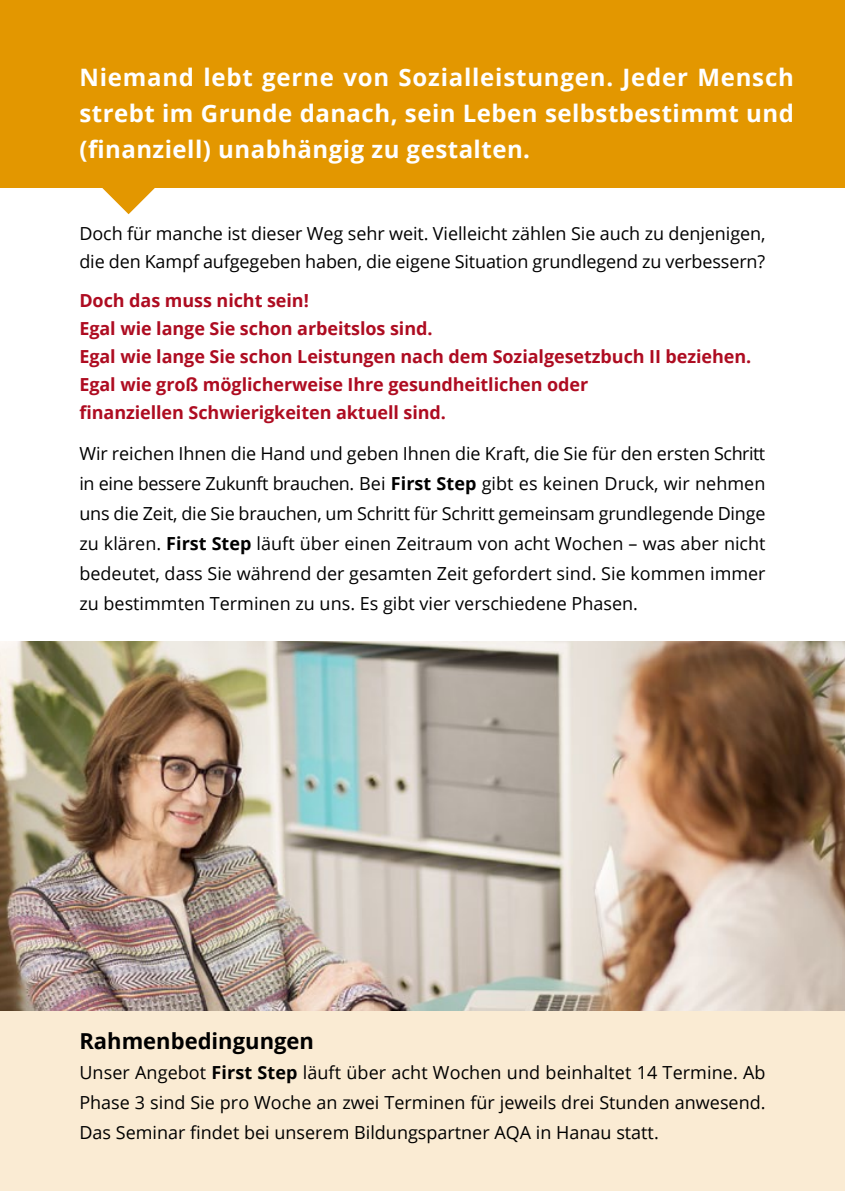
<style>
.page{position:relative;width:845px;height:1191px;background:#fff}
.page>*{position:absolute;margin:0;border:0;box-sizing:border-box;transform-origin:0 0}
.t1{font:700 24px/36px "Open Sans";letter-spacing:.02em;color:#fff;text-align:justify}
.t2{font:700 22px "Open Sans";color:#000}
.t3{font:18px/30px "Open Sans";letter-spacing:-.005em;color:#000;text-align:justify}
.t4{font:700 18px/28px "Open Sans";letter-spacing:-.005em;color:#ae0c21}
.s1{font-weight:700}
</style>
<div class="page">
<div style="left:0;top:0;width:845px;height:187px;background:#e39700"></div>
<div style="left:0;top:1010px;width:845px;height:181px;background:#faebd3"></div>
<img style="left:0;top:642px;width:845px;height:368px">
<svg style="left:100px;top:187px;width:57px;height:27px"></svg>
<h1 class="t1" style="left:79px;top:59px;width:716px">Niemand lebt gerne von Sozialleistungen. Jeder Mensch strebt im Grunde danach, sein Leben selbstbestimmt und (finanziell) unabhängig zu gestalten.</h1>
<p class="t3" style="left:79px;top:218px;width:688px;line-height:28px">Doch für manche ist dieser Weg sehr weit. Vielleicht zählen Sie auch zu denjenigen, die den Kampf aufgegeben haben, die eigene Situation grundlegend zu verbessern?</p>
<p class="t4" style="left:79px;top:286px;width:673px">Doch das muss nicht sein!<br>Egal wie lange Sie schon arbeitslos sind.<br>Egal wie lange Sie schon Leistungen nach dem Sozialgesetzbuch II beziehen.<br>Egal wie groß möglicherweise Ihre gesundheitlichen oder<br>finanziellen Schwierigkeiten aktuell sind.</p>
<p class="t3" style="left:79px;top:438px;width:687px">Wir reichen Ihnen die Hand und geben Ihnen die Kraft, die Sie für den ersten Schritt in eine bessere Zukunft brauchen. Bei <span class="s1">First Step</span> gibt es keinen Druck, wir nehmen uns die Zeit, die Sie brauchen, um Schritt für Schritt gemeinsam grundlegende Dinge zu klären. <span class="s1">First Step</span> läuft über einen Zeitraum von acht Wochen – was aber nicht bedeutet, dass Sie während der gesamten Zeit gefordert sind. Sie kommen immer zu bestimmten Terminen zu uns. Es gibt vier verschiedene Phasen.</p>
<p class="t2" style="left:79px;top:1025px;width:236px">Rahmenbedingungen</p>
<p class="t3" style="left:79px;top:1056px;width:687px">Unser Angebot <span class="s1">First Step</span> läuft über acht Wochen und beinhaltet 14 Termine. Ab Phase 3 sind Sie pro Woche an zwei Terminen für jeweils drei Stunden anwesend.<br>Das Seminar findet bei unserem Bildungspartner AQA in Hanau statt.</p>
</div>
